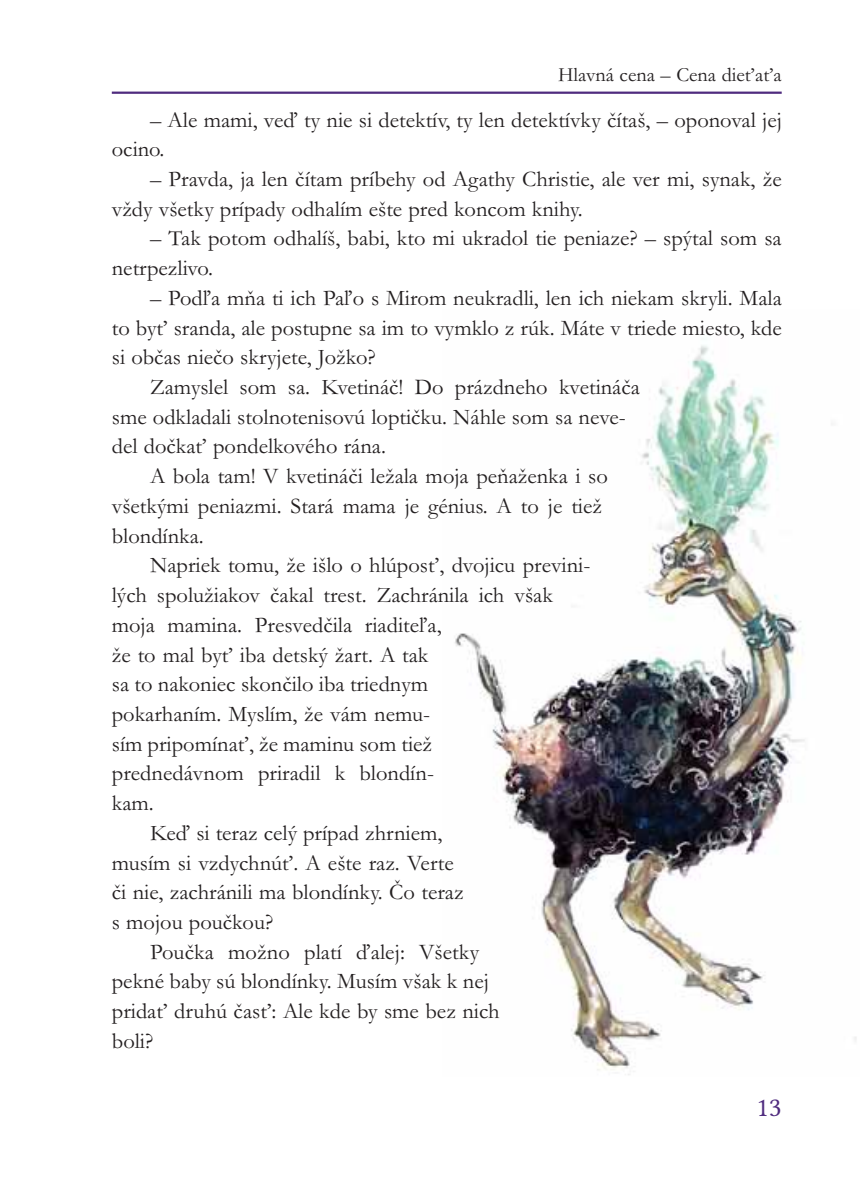
<style>
.page{position:relative;width:868px;height:1181px;background:#fff}
.page>*{position:absolute;margin:0;border:0;box-sizing:border-box;transform-origin:0 0}
.t1{font:27px "Lin Libertine O";color:#4f2b7e}
.t2{font:22.5px/29.7px "Garamond";color:#231f20}
.t3{font:20.25px "Garamond";color:#231f20}
</style>
<div class="page">
<hr style="left:112px;top:92px;width:669px;height:2px;background:#4f2b7e">
<img style="left:455px;top:345px;width:402px;height:730px">
<p class="t3" style="left:558px;top:68px;width:225px">Hlavná cena – Cena dieťaťa</p>
<p class="t2" style="left:112px;top:107px;width:671px;text-indent:38px">– Ale mami, veď ty nie si detektív, ty len detektívky čítaš, – oponoval jej ocino.</p>
<p class="t2" style="left:112px;top:167px;width:671px;text-indent:38px">– Pravda, ja len čítam príbehy od Agathy Christie, ale ver mi, synak, že vždy všetky prípady odhalím ešte pred koncom knihy.</p>
<p class="t2" style="left:112px;top:226px;width:671px;text-indent:38px">– Tak potom odhalíš, babi, kto mi ukradol tie peniaze? – spýtal som sa netrpezlivo.</p>
<p class="t2" style="left:150px;top:285px;width:633px">– Podľa mňa ti ich Paľo s Mirom neukradli, len ich niekam skryli. Mala</p>
<p class="t2" style="left:112px;top:315px;width:671px">to byť sranda, ale postupne sa im to vymklo z rúk. Máte v triede miesto, kde</p>
<p class="t2" style="left:112px;top:345px;width:265px">si občas niečo skryjete, Jožko?</p>
<p class="t2" style="left:150px;top:374px;width:491px">Zamyslel som sa. Kvetináč! Do prázdneho kvetináča</p>
<p class="t2" style="left:112px;top:404px;width:516px">sme odkladali stolnotenisovú loptičku. Náhle som sa neve-</p>
<p class="t2" style="left:112px;top:434px;width:276px">del dočkať pondelkového rána.</p>
<p class="t2" style="left:150px;top:464px;width:459px">A bola tam! V kvetináči ležala moja peňaženka i so</p>
<p class="t2" style="left:112px;top:493px;width:492px">všetkými peniazmi. Stará mama je génius. A to je tiež</p>
<p class="t2" style="left:112px;top:523px;width:94px">blondínka.</p>
<p class="t2" style="left:150px;top:553px;width:442px">Napriek tomu, že išlo o hlúposť, dvojicu previni-</p>
<p class="t2" style="left:112px;top:582px;width:442px">lých spolužiakov čakal trest. Zachránila ich však</p>
<p class="t2" style="left:112px;top:612px;width:331px">moja mamina. Presvedčila riaditeľa,</p>
<p class="t2" style="left:112px;top:642px;width:318px">že to mal byť iba detský žart. A tak</p>
<p class="t2" style="left:112px;top:671px;width:318px">sa to nakoniec skončilo iba triednym</p>
<p class="t2" style="left:112px;top:701px;width:320px">pokarhaním. Myslím, že vám nemu-</p>
<p class="t2" style="left:112px;top:731px;width:322px">sím pripomínať, že maminu som tiež</p>
<p class="t2" style="left:112px;top:761px;width:324px">prednedávnom priradil k blondín-</p>
<p class="t2" style="left:112px;top:790px;width:43px">kam.</p>
<p class="t2" style="left:150px;top:820px;width:294px">Keď si teraz celý prípad zhrniem,</p>
<p class="t2" style="left:112px;top:850px;width:343px">musím si vzdychnúť. A ešte raz. Verte</p>
<p class="t2" style="left:112px;top:879px;width:353px">či nie, zachránili ma blondínky. Čo teraz</p>
<p class="t2" style="left:112px;top:909px;width:163px">s mojou poučkou?</p>
<p class="t2" style="left:150px;top:939px;width:330px">Poučka možno platí ďalej: Všetky</p>
<p class="t2" style="left:112px;top:968px;width:378px">pekné baby sú blondínky. Musím však k nej</p>
<p class="t2" style="left:112px;top:998px;width:389px">pridať druhú časť: Ale kde by sme bez nich</p>
<p class="t2" style="left:112px;top:1028px;width:43px">boli?</p>
<p class="t1" style="left:756px;top:1095px;width:27px">13</p>
</div>
